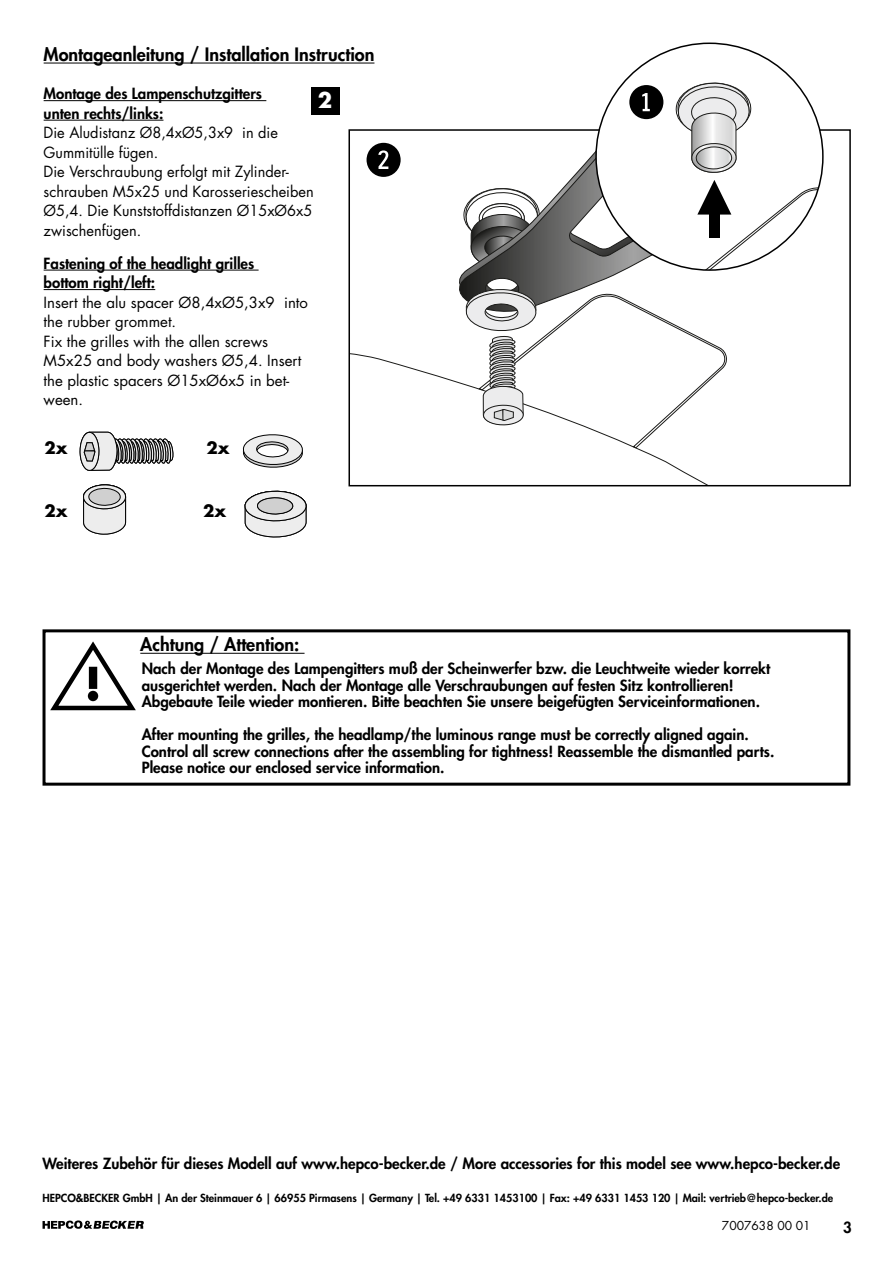
<style>
.page{position:relative;width:893px;height:1263px;background:#fff}
.page>*{position:absolute;margin:0;border:0;box-sizing:border-box;transform-origin:0 0}
.t1{font:700 21px "Futura Std";color:#fff}
.Headlines{font:800 18px "Futura Std";color:#000}
.Fließtext_heavy{font:800 18px "Futura Std";color:#000}
.t2{font:700 16.5px "Futura Std";color:#000}
.Adresse___Kontakt{font:800 15px "Futura Std";color:#000}
.t3{font:15px/19.5px "Futura Std";color:#000}
.t4{font:12px "Futura Std";color:#000}
.Adresse___Kontakt-2{font:800 10.8px "Futura Std";color:#000}
</style>
<div class="page">
<svg style="left:43px;top:1220px;width:101px;height:9px"></svg>
<hr style="left:140px;top:653px;width:165px;height:1px;background:#000">
<div style="left:43px;top:629px;width:807px;height:157px;border:3px solid #000"></div>
<svg style="left:46px;top:639px;width:90px;height:73px"></svg>
<svg style="left:351px;top:353px;width:354px;height:130px"></svg>
<svg style="left:459px;top:132px;width:263px;height:166px"></svg>
<svg style="left:463px;top:287px;width:264px;height:162px"></svg>
<div style="left:348px;top:129px;width:503px;height:357px;border:2px solid #000"></div>
<svg style="left:367px;top:143px;width:34px;height:34px"></svg>
<div style="left:596px;top:43px;width:227px;height:227px;background:#fff;border-radius:50%"></div>
<svg style="left:675px;top:82px;width:77px;height:91px"></svg>
<svg style="left:629px;top:85px;width:34px;height:34px"></svg>
<svg style="left:596px;top:180px;width:226px;height:90px"></svg>
<div style="left:709px;top:203px;width:10px;height:35px;background:#000"></div>
<div style="left:311px;top:87px;width:29px;height:27px;background:#000"></div>
<hr style="left:44px;top:63px;width:330px;height:1px;background:#000">
<hr style="left:44px;top:100px;width:222px;height:1px;background:#000">
<hr style="left:44px;top:120px;width:119px;height:1px;background:#000">
<hr style="left:44px;top:270px;width:215px;height:1px;background:#000">
<hr style="left:44px;top:289px;width:111px;height:1px;background:#000">
<svg style="left:79px;top:431px;width:95px;height:40px"></svg>
<svg style="left:244px;top:490px;width:63px;height:48px;background:#ccc"></svg>
<svg style="left:83px;top:484px;width:44px;height:51px;background:#c8c8c8"></svg>
<svg style="left:242px;top:434px;width:61px;height:34px"></svg>
<p class="Headlines" style="left:44px;top:43px;width:332px">Montageanleitung / Installation Instruction</p>
<p class="Adresse___Kontakt" style="left:44px;top:84px;width:220px">Montage des Lampenschutzgitters</p>
<p class="Adresse___Kontakt" style="left:44px;top:104px;width:121px">unten rechts/links:</p>
<p class="t3" style="left:44px;top:123px;width:236px">Die Aludistanz Ø8,4xØ5,3x9 in die</p>
<p class="t3" style="left:44px;top:143px;width:116px">Gummitülle fügen.</p>
<p class="t3" style="left:44px;top:162px;width:272px">Die Verschraubung erfolgt mit Zylinder&shy;schrauben M5x25 und Karosseriescheiben Ø5,4. Die Kunststoffdistanzen Ø15xØ6x5 zwischenfügen.</p>
<p class="Adresse___Kontakt" style="left:44px;top:254px;width:212px">Fastening of the headlight grilles</p>
<p class="Adresse___Kontakt" style="left:44px;top:273px;width:113px">bottom right/left:</p>
<p class="t3" style="left:44px;top:292px;width:266px">Insert the alu spacer Ø8,4xØ5,3x9 into the rubber grommet.</p>
<p class="t3" style="left:44px;top:331px;width:259px">Fix the grilles with the allen screws<br>M5x25 and body washers Ø5,4. Insert the plastic spacers Ø15xØ6x5 in bet&shy;ween.</p>
<p class="t1" style="left:318px;top:86px;width:16px">2</p>
<p class="t2" style="left:45px;top:437px;width:25px">2x</p>
<p class="t2" style="left:207px;top:437px;width:25px">2x</p>
<p class="t2" style="left:45px;top:499px;width:25px">2x</p>
<p class="t2" style="left:203px;top:499px;width:25px">2x</p>
<p class="Fließtext_heavy" style="left:140px;top:633px;width:161px">Achtung / Attention:</p>
<p class="Adresse___Kontakt" style="left:142px;top:659px;width:630px">Nach der Montage des Lampengitters muß der Scheinwerfer bzw. die Leuchtweite wieder korrekt</p>
<p class="Adresse___Kontakt" style="left:142px;top:676px;width:594px">ausgerichtet werden. Nach der Montage alle Verschraubungen auf festen Sitz kontrollieren!</p>
<p class="Adresse___Kontakt" style="left:142px;top:692px;width:620px">Abgebaute Teile wieder montieren. Bitte beachten Sie unsere beigefügten Serviceinformationen.</p>
<p class="Adresse___Kontakt" style="left:142px;top:725px;width:609px">After mounting the grilles, the headlamp/the luminous range must be correctly aligned again.</p>
<p class="Adresse___Kontakt" style="left:142px;top:742px;width:634px">Control all screw connections after the assembling for tightness! Reassemble the dismantled parts.</p>
<p class="Adresse___Kontakt" style="left:142px;top:758px;width:304px">Please notice our enclosed service information.</p>
<p class="Adresse___Kontakt" style="left:43px;top:1154px;width:799px">Weiteres Zubehör für dieses Modell auf www.hepco-becker.de / More accessories for this model see www.hepco-becker.de</p>
<p class="Adresse___Kontakt-2" style="left:43px;top:1191px;width:792px">HEPCO&amp;BECKER GmbH | An der Steinmauer 6 | 66955 Pirmasens | Germany | Tel. +49 6331 1453100 | Fax: +49 6331 1453 120 | Mail: vertrieb@hepco-becker.de</p>
<p class="t4" style="left:722px;top:1218px;width:90px">7007638 00 01</p>
<p class="Adresse___Kontakt" style="left:843px;top:1218px;width:10px">3</p>
</div>
